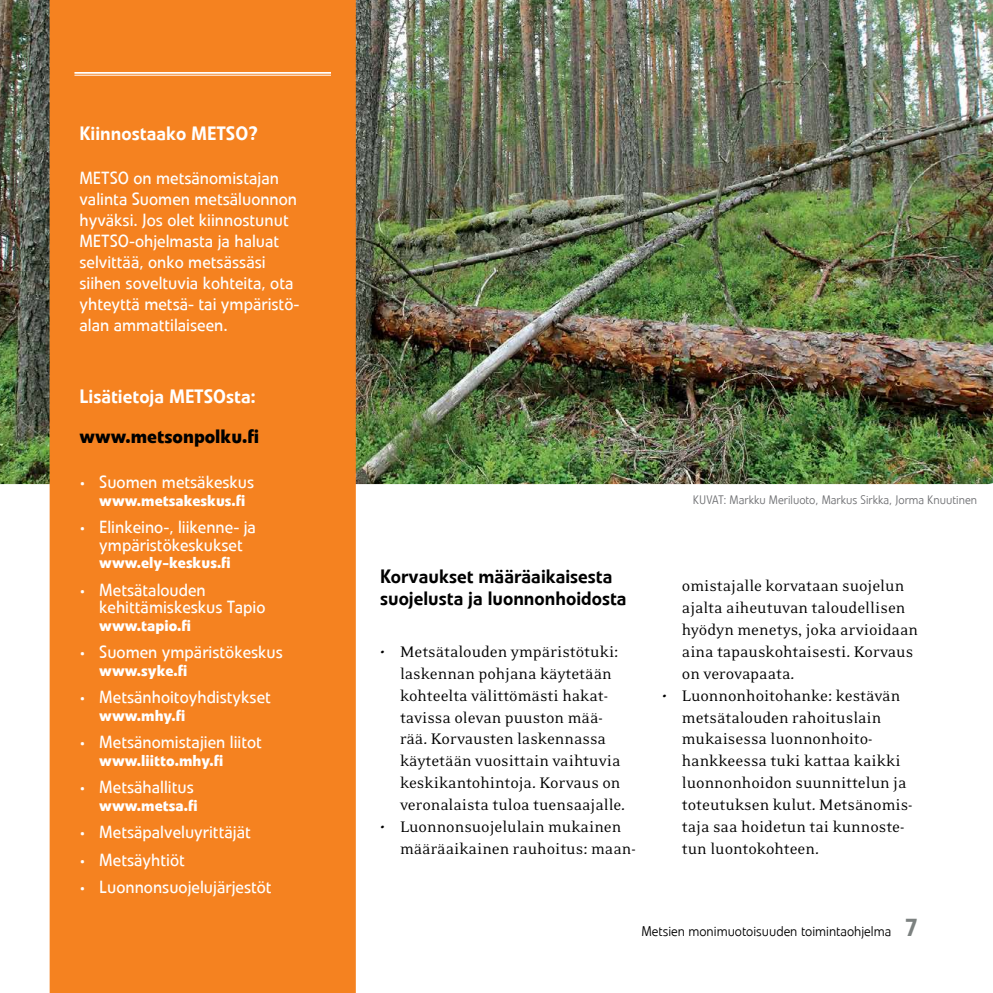
<style>
.page{position:relative;width:993px;height:993px;background:#fff}
.page>*{position:absolute;margin:0;border:0;box-sizing:border-box;transform-origin:0 0}
.t1{font:500 19.25px/21.9px "Veto Com";color:#000}
.t2{font:500 19.25px "Veto Com";color:#fff}
.t3{font:700 19.25px "Veto Com";color:#000}
.t4{font:17.5px/21.9px "Eidetic Neo OT";color:#000}
.t5{font:17.5px/21px "Veto Com";color:#fff}
.t6{font:700 15.75px "Veto Com";color:#fff}
.t7{font:300 14px "Veto Com";color:#000}
.t8{font:300 12.25px "Veto Com";color:#6d6e71}
.s1{font-size:12.25px}
.s2{font-weight:500;font-size:24.5px;color:#7c8180}
</style>
<div class="page">
<img style="left:0;top:0;width:992px;height:484px">
<div style="left:50px;top:0;width:306px;height:992px;background:#f58220"></div>
<hr style="left:74px;top:72px;width:257px;height:2px;background:#fff">
<hr style="left:74px;top:75px;width:257px;height:1px;background:#fff">
<p class="t2" style="left:79px;top:122px;width:180px">Kiinnostaako METSO?</p>
<p class="t5" style="left:79px;top:168px;width:221px">METSO on metsänomistajan valinta Suomen metsäluonnon hyväksi. Jos olet kiinnostunut<br>METSO-ohjelmasta ja haluat selvittää, onko metsässäsi siihen soveltuvia kohteita, ota yhteyttä metsä- tai ympäristö&shy;alan ammattilaiseen.</p>
<p class="t2" style="left:79px;top:384px;width:177px">Lisätietoja METSOsta:</p>
<p class="t3" style="left:79px;top:424px;width:181px">www.metsonpolku.fi</p>
<p class="t5" style="left:79px;top:472px;width:176px"><span class="s1">•</span> Suomen metsäkeskus</p>
<p class="t6" style="left:99px;top:490px;width:147px">www.metsakeskus.fi</p>
<p class="t5" style="left:79px;top:518px;width:178px;line-height:17.5px;text-align:center"><span class="s1">•</span> Elinkeino-, liikenne- ja ympäristökeskukset</p>
<p class="t6" style="left:99px;top:552px;width:133px">www.ely-keskus.fi</p>
<p class="t5" style="left:99px;top:581px;width:168px;line-height:17.5px;text-indent:-20px"><span class="s1">•</span> Metsätalouden kehittämiskeskus Tapio</p>
<p class="t6" style="left:99px;top:615px;width:93px">www.tapio.fi</p>
<p class="t5" style="left:79px;top:641px;width:205px"><span class="s1">•</span> Suomen ympäristökeskus</p>
<p class="t6" style="left:99px;top:660px;width:90px">www.syke.fi</p>
<p class="t5" style="left:79px;top:686px;width:193px"><span class="s1">•</span> Metsänhoitoyhdistykset</p>
<p class="t6" style="left:99px;top:705px;width:88px">www.mhy.fi</p>
<p class="t5" style="left:79px;top:731px;width:184px"><span class="s1">•</span> Metsänomistajien liitot</p>
<p class="t6" style="left:99px;top:750px;width:125px">www.liitto.mhy.fi</p>
<p class="t5" style="left:79px;top:776px;width:116px"><span class="s1">•</span> Metsähallitus</p>
<p class="t6" style="left:99px;top:795px;width:100px">www.metsa.fi</p>
<p class="t5" style="left:79px;top:821px;width:173px"><span class="s1">•</span> Metsäpalveluyrittäjät</p>
<p class="t5" style="left:79px;top:848px;width:107px"><span class="s1">•</span> Metsäyhtiöt</p>
<p class="t5" style="left:79px;top:876px;width:194px"><span class="s1">•</span> Luonnonsuojelujärjestöt</p>
<p class="t1" style="left:380px;top:565px;width:248px">Korvaukset määräaikaisesta suojelusta ja luonnonhoidosta</p>
<p class="t4" style="left:400px;top:640px;width:226px;text-indent:-20px">• Metsätalouden ympäristötuki: laskennan pohjana käytetään kohteelta välittömästi hakat&shy;tavissa olevan puuston mää&shy;rää. Korvausten laskennassa käytetään vuosittain vaihtuvia keskikantohintoja. Korvaus on veronalaista tuloa tuensaajalle.</p>
<p class="t4" style="left:400px;top:815px;width:237px;text-indent:-20px">• Luonnonsuojelulain mukainen määräaikainen rauhoitus: maan-</p>
<p class="t8" style="left:692px;top:492px;width:285px">KUVAT: Markku Meriluoto, Markus Sirkka, Jorma Knuutinen</p>
<p class="t4" style="left:681px;top:575px;width:238px">omistajalle korvataan suojelun ajalta aiheutuvan taloudellisen hyödyn menetys, joka arvioidaan aina tapauskohtaisesti. Korvaus on verovapaata.</p>
<p class="t4" style="left:681px;top:684px;width:232px;text-indent:-20px">• Luonnonhoitohanke: kestävän metsätalouden rahoituslain mukaisessa luonnonhoito&shy;hankkeessa tuki kattaa kaikki luonnonhoidon suunnittelun ja toteutuksen kulut. Metsänomis&shy;taja saa hoidetun tai kunnoste&shy;tun luontokohteen.</p>
<p class="t7" style="left:641px;top:922px;width:277px">Metsien monimuotoisuuden toimintaohjelma <span class="s2">7</span></p>
</div>
